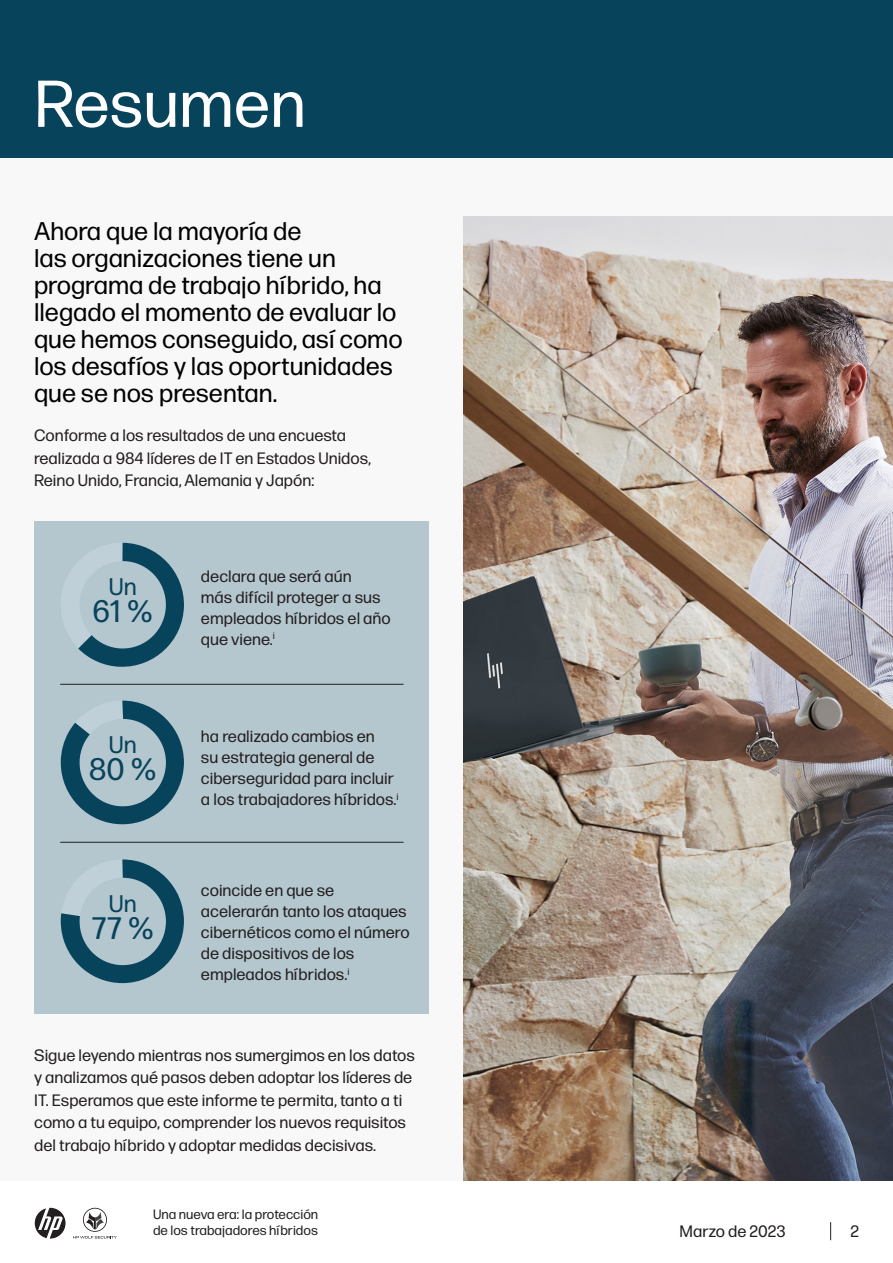
<style>
.page{position:relative;width:893px;height:1263px;background:#fff}
.page>*{position:absolute;margin:0;border:0;box-sizing:border-box;transform-origin:0 0}
.t1{font:66px "Forma DJR Micro";color:#fff}
.t2{font:31.05px "Forma DJR Micro";color:#08435c}
.t3{font:25.5px/27px "Forma DJR Micro";color:#000}
.t4{font:24px "Forma DJR Micro";color:#08435c}
.t5{font:16.5px/21px "Forma DJR Micro";color:#231f20}
.t6{font:13.5px/16.2px "Forma DJR Micro";color:#231f20}
</style>
<div class="page">
<div style="left:0;top:0;width:893px;height:1228px;background:#f8f8f8"></div>
<div style="left:0;top:0;width:893px;height:157px;background:#08435c"></div>
<div style="left:34px;top:521px;width:395px;height:493px;background:#b5c7ce"></div>
<img style="left:464px;top:216px;width:429px;height:965px">
<div style="left:61px;top:543px;width:123px;height:123px;background:#c0d0d8;border-radius:50%"></div>
<svg style="left:78px;top:543px;width:106px;height:124px"></svg>
<hr style="left:60px;top:842px;width:344px;height:1px;background:#231f20">
<hr style="left:60px;top:684px;width:344px;height:1px;background:#231f20">
<svg style="left:61px;top:701px;width:123px;height:123px"></svg>
<svg style="left:61px;top:859px;width:123px;height:124px"></svg>
<div style="left:0;top:1181px;width:893px;height:82px;background:#fff"></div>
<svg style="left:830px;top:1222px;width:1px;height:18px"></svg>
<svg style="left:35px;top:1208px;width:31px;height:30px"></svg>
<svg style="left:73px;top:1208px;width:44px;height:30px"></svg>
<h1 class="t1" style="left:34px;top:63px;width:273px">Resumen</h1>
<h3 class="t3" style="left:34px;top:217px;width:370px">Ahora que la mayoría de<br>las organizaciones tiene un programa de trabajo híbrido, ha llegado el momento de evaluar lo que hemos conseguido, así como los desafíos y las oportunidades que se nos presentan.</h3>
<p class="t5" style="left:34px;top:424px;width:339px;line-height:22.5px">Conforme a los resultados de una encuesta realizada a 984 líderes de IT en Estados Unidos,<br>Reino Unido, Francia, Alemania y Japón:</p>
<h3 class="t4" style="left:109px;top:572px;width:29px">Un</h3>
<h2 class="t2" style="left:93px;top:592px;width:62px">61 %</h2>
<h3 class="t4" style="left:109px;top:730px;width:29px">Un</h3>
<h2 class="t2" style="left:89px;top:750px;width:69px">80 %</h2>
<h3 class="t4" style="left:109px;top:889px;width:29px">Un</h3>
<h2 class="t2" style="left:92px;top:909px;width:63px">77 %</h2>
<p class="t5" style="left:201px;top:565px;width:191px">declara que será aún<br>más difícil proteger a sus empleados híbridos el año que viene.<sup>i</sup></p>
<p class="t5" style="left:201px;top:726px;width:199px">ha realizado cambios en<br>su estrategia general de ciberseguridad para incluir a los trabajadores híbridos.<sup>i</sup></p>
<p class="t5" style="left:201px;top:879px;width:210px">coincide en que se acelerarán tanto los ataques cibernéticos como el número de dispositivos de los empleados híbridos.<sup>i</sup></p>
<p class="t5" style="left:34px;top:1043px;width:382px;line-height:22.5px">Sigue leyendo mientras nos sumergimos en los datos y analizamos qué pasos deben adoptar los líderes de IT. Esperamos que este informe te permita, tanto a ti como a tu equipo, comprender los nuevos requisitos del trabajo híbrido y adoptar medidas decisivas.</p>
<p class="t6" style="left:153px;top:1205px;width:167px">Una nueva era: la protección de los trabajadores híbridos</p>
<p class="t5" style="left:680px;top:1221px;width:107px">Marzo de 2023</p>
<p class="t5" style="left:850px;top:1221px;width:10px">2</p>
</div>
